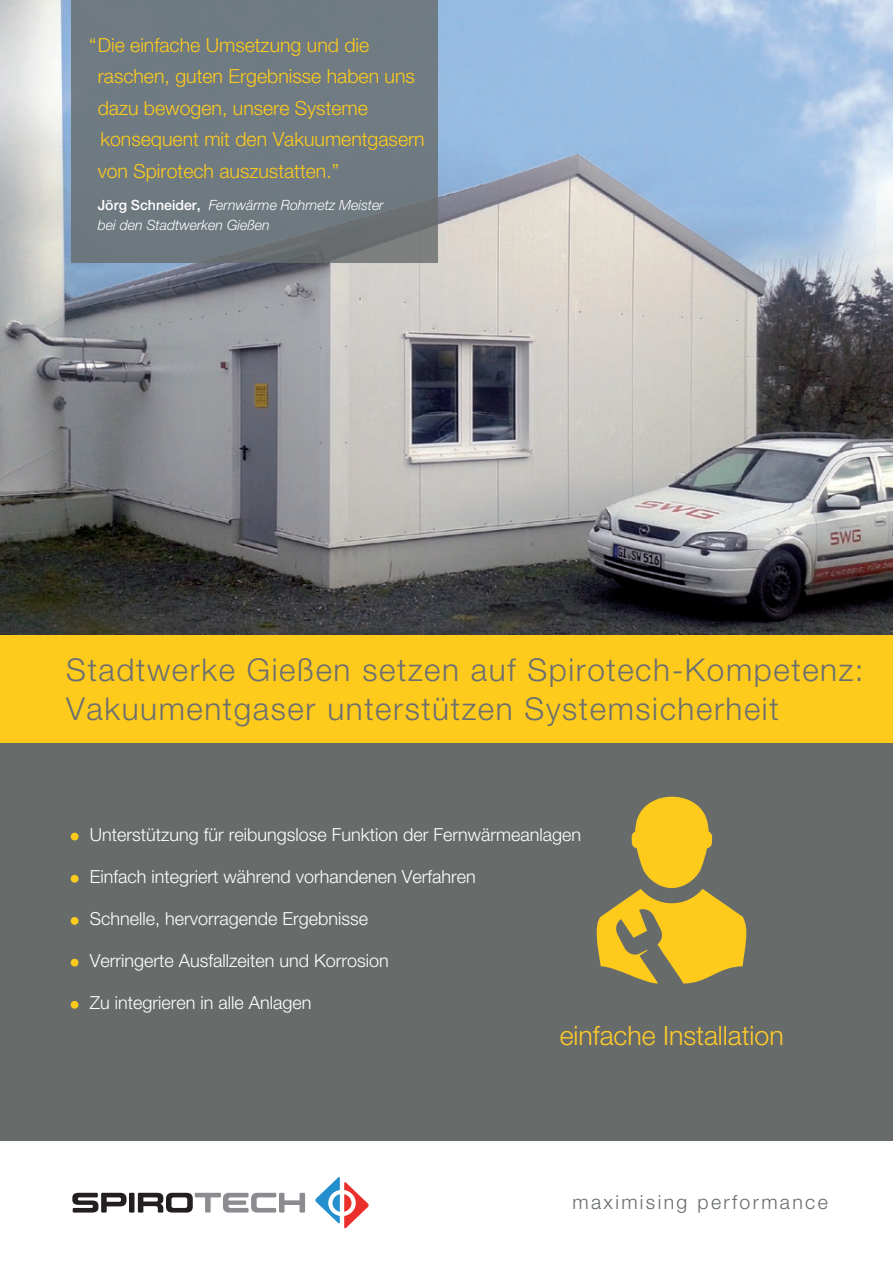
<style>
.page{position:relative;width:893px;height:1263px;background:#fff}
.page>*{position:absolute;margin:0;border:0;box-sizing:border-box;transform-origin:0 0}
.t1{font:300 31.5px/39px "Helvetica Neue LT Std";letter-spacing:.05em;color:#6c6f70}
.t2{font:300 26.7px "Helvetica Neue LT Std";color:#feca2a}
.t3{font:300 19.5px/31.5px "Helvetica Neue LT Std";color:#fecb1c}
.t4{font:300 19.5px "Helvetica Neue LT Std";letter-spacing:.12em;color:#676c6b}
.t5{font:300 18px "Helvetica Neue LT Std";color:#fff}
.t6{font:italic 300 14.1px/20px "Helvetica Neue LT Std";color:#fff}
.s1{font-weight:500;font-style:normal}
</style>
<div class="page">
<img style="left:0;top:0;width:893px;height:636px">
<div style="left:0;top:636px;width:893px;height:107px;background:#fecb1c"></div>
<div style="left:0;top:743px;width:893px;height:397px;background:#676c6b"></div>
<svg style="left:72px;top:0;width:366px;height:262px;background:#6e7980"></svg>
<svg style="left:72px;top:1193px;width:55px;height:19px"></svg>
<div style="left:129px;top:1193px;width:5px;height:19px;background:#231f20"></div>
<svg style="left:138px;top:1193px;width:167px;height:19px"></svg>
<svg style="left:315px;top:1177px;width:54px;height:52px"></svg>
<div style="left:71px;top:833px;width:7px;height:7px;background:#fecb1c;border-radius:50%"></div>
<div style="left:71px;top:875px;width:7px;height:8px;background:#fecb1c;border-radius:50%"></div>
<div style="left:71px;top:917px;width:7px;height:8px;background:#fecb1c;border-radius:50%"></div>
<div style="left:71px;top:959px;width:7px;height:7px;background:#fecb1c;border-radius:50%"></div>
<div style="left:71px;top:1001px;width:7px;height:8px;background:#fecb1c;border-radius:50%"></div>
<svg style="left:596px;top:796px;width:151px;height:187px"></svg>
<p class="t3" style="left:98px;top:29px;width:328px;text-indent:-9px">“ Die einfache Umsetzung und die raschen, guten Ergebnisse haben uns dazu bewogen, unsere Systeme konsequent mit den Vakuumentgasern von Spirotech auszustatten.”</p>
<p class="t6" style="left:98px;top:194px;width:288px"><span class="s1">Jörg Schneider,</span> Fernwärme Rohrnetz Meister bei den Stadtwerken Gießen</p>
<h1 class="t1" style="left:66px;top:649px;width:799px">Stadtwerke Gießen setzen auf Spirotech-Kompetenz:<br>Vakuumentgaser unterstützen Systemsicherheit</h1>
<p class="t5" style="left:90px;top:824px;width:493px">Unterstützung für reibungslose Funktion der Fernwärmeanlagen</p>
<p class="t5" style="left:90px;top:866px;width:388px">Einfach integriert während vorhandenen Verfahren</p>
<p class="t5" style="left:90px;top:908px;width:280px">Schnelle, hervorragende Ergebnisse</p>
<p class="t5" style="left:90px;top:950px;width:301px">Verringerte Ausfallzeiten und Korrosion</p>
<p class="t5" style="left:90px;top:992px;width:223px">Zu integrieren in alle Anlagen</p>
<h2 class="t2" style="left:560px;top:1019px;width:226px">einfache Installation</h2>
<p class="t4" style="left:572px;top:1190px;width:257px">maximising performance</p>
</div>
